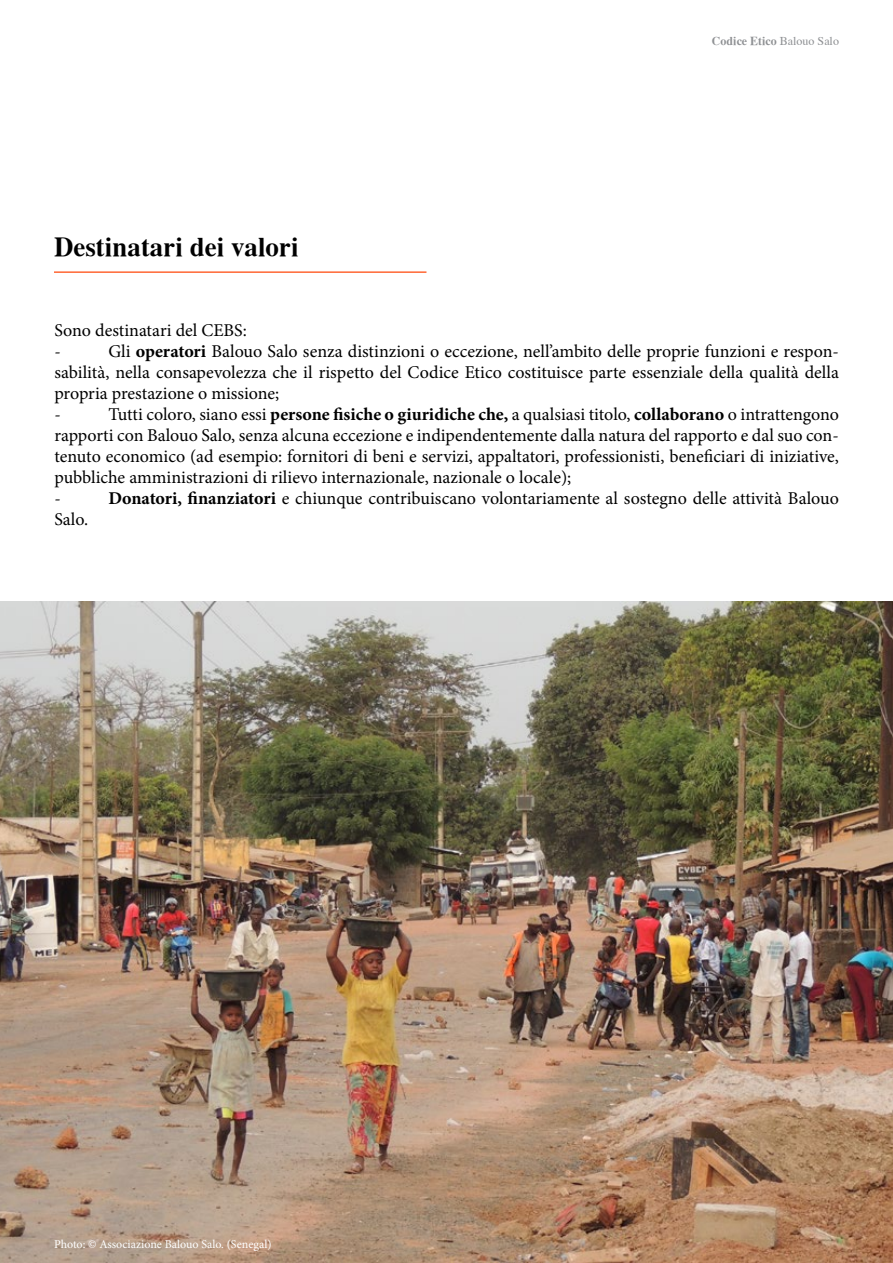
<style>
.page{position:relative;width:893px;height:1263px;background:#fff}
.page>*{position:absolute;margin:0;border:0;box-sizing:border-box;transform-origin:0 0}
.t1{font:700 27px "Romantic";color:#000}
.t2{font:18px/21px "Minion Pro";color:#000}
.t3{font:12px "Minion Pro";color:#fff}
.t4{font:700 12px "Romantic";color:#8f9194}
.s1{font-weight:400}
.s2{font-weight:700}
</style>
<div class="page">
<img style="left:0;top:602px;width:893px;height:661px">
<hr style="left:54px;top:271px;width:372px;height:2px;background:#f63">
<h1 class="t1" style="left:54px;top:230px;width:246px">Destinatari dei valori</h1>
<p class="t4" style="left:712px;top:33px;width:128px">Codice Etico <span class="s1">Balouo Salo</span></p>
<p class="t2" style="left:54px;top:320px;width:194px">Sono destinatari del CEBS: -</p>
<p class="t2" style="left:54px;top:341px;width:786px;text-indent:54px">Gli <span class="s2">operatori</span> Balouo Salo senza distinzioni o eccezione, nell’ambito delle proprie funzioni e respon&shy;sabilità, nella consapevolezza che il rispetto del Codice Etico costituisce parte essenziale della qualità della propria prestazione o missione;<br>-</p>
<p class="t2" style="left:54px;top:404px;width:786px;text-indent:54px">Tutti coloro, siano essi <span class="s2">persone fisiche o giuridiche che,</span> a qualsiasi titolo, <span class="s2">collaborano</span> o intrattengono rapporti con Balouo Salo, senza alcuna eccezione e indipendentemente dalla natura del rapporto e dal suo con&shy;tenuto economico (ad esempio: fornitori di beni e servizi, appaltatori, professionisti, beneficiari di iniziative, pubbliche amministrazioni di rilievo internazionale, nazionale o locale);<br>-</p>
<p class="t2" style="left:108px;top:488px;width:732px"><span class="s2">Donatori, finanziatori</span> e chiunque contribuiscano volontariamente al sostegno delle attività Balouo</p>
<p class="t2" style="left:54px;top:509px;width:35px">Salo.</p>
<p class="t3" style="left:54px;top:1236px;width:219px">Photo: © Associazione Balouo Salo. (Senegal)</p>
</div>
